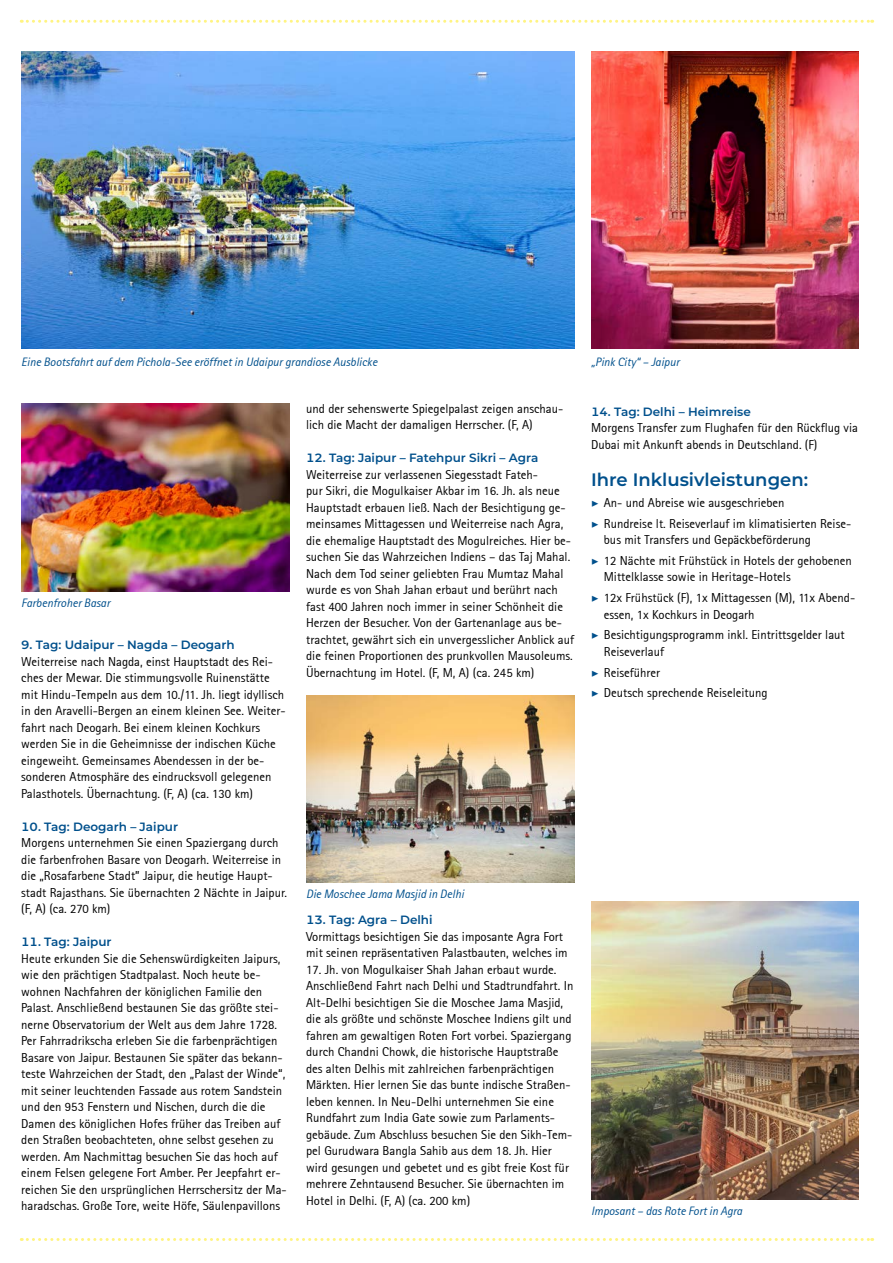
<style>
.page{position:relative;width:893px;height:1263px;background:#fff}
.page>*{position:absolute;margin:0;border:0;box-sizing:border-box;transform-origin:0 0}
.t1{font:600 18px "Montserrat";color:#00508c}
.t2{font:12.75px/16.5px "Rotis Sans Serif";color:#000}
.t3{font:italic 12px "Rotis Sans Serif";color:#00508c}
.t4{font:600 12px "Montserrat";color:#00508c}
.s1{font-family:"Minion Pro";font-weight:700;font-style:italic;color:#00508c}
</style>
<div class="page">
<svg style="left:21px;top:20px;width:852px;height:3px"></svg>
<svg style="left:21px;top:1238px;width:852px;height:3px"></svg>
<img style="left:21px;top:51px;width:553px;height:298px">
<img style="left:591px;top:51px;width:268px;height:298px">
<img style="left:21px;top:404px;width:268px;height:187px">
<img style="left:591px;top:901px;width:268px;height:298px">
<img style="left:306px;top:695px;width:268px;height:187px">
<p class="t3" style="left:21px;top:354px;width:358px">Eine Bootsfahrt auf dem Pichola-See eröffnet in Udaipur grandiose Ausblicke</p>
<p class="t3" style="left:591px;top:354px;width:90px">„Pink City“ – Jaipur</p>
<p class="t3" style="left:21px;top:596px;width:90px">Farbenfroher Basar</p>
<p class="t4" style="left:21px;top:637px;width:215px">9. Tag: Udaipur – Nagda – Deogarh</p>
<p class="t2" style="left:21px;top:653px;width:266px">Weiterreise nach Nagda, einst Hauptstadt des Rei&shy;ches der Mewar. Die stimmungsvolle Ruinenstätte mit Hindu-Tempeln aus dem 10./11. Jh. liegt idyllisch in den Aravelli-Bergen an einem kleinen See. Weiter&shy;fahrt nach Deogarh. Bei einem kleinen Kochkurs werden Sie in die Geheimnisse der indischen Küche eingeweiht. Gemeinsames Abendessen in der be&shy;sonderen Atmosphäre des eindrucksvoll gelegenen Palasthotels. Übernachtung. (F, A) (ca. 130 km)</p>
<p class="t4" style="left:21px;top:818px;width:158px">10. Tag: Deogarh – Jaipur</p>
<p class="t2" style="left:21px;top:835px;width:267px">Morgens unternehmen Sie einen Spaziergang durch die farbenfrohen Basare von Deogarh. Weiterreise in die „Rosafarbene Stadt” Jaipur, die heutige Haupt&shy;stadt Rajasthans. Sie übernachten 2 Nächte in Jaipur. (F, A) (ca. 270 km)</p>
<p class="t4" style="left:21px;top:934px;width:92px">11. Tag: Jaipur</p>
<p class="t2" style="left:21px;top:950px;width:267px">Heute erkunden Sie die Sehenswürdigkeiten Jaipurs, wie den prächtigen Stadtpalast. Noch heute be&shy;wohnen Nachfahren der königlichen Familie den Palast. Anschließend bestaunen Sie das größte stei&shy;nerne Observatorium der Welt aus dem Jahre 1728.<br>Per Fahrradrikscha erleben Sie die farbenprächtigen Basare von Jaipur. Bestaunen Sie später das bekann&shy;teste Wahrzeichen der Stadt, den „Palast der Winde“, mit seiner leuchtenden Fassade aus rotem Sandstein und den 953 Fenstern und Nischen, durch die die Damen des königlichen Hofes früher das Treiben auf den Straßen beobachteten, ohne selbst gesehen zu werden. Am Nachmittag besuchen Sie das hoch auf einem Felsen gelegene Fort Amber. Per Jeepfahrt er&shy;reichen Sie den ursprünglichen Herrschersitz der Ma&shy;haradschas. Große Tore, weite Höfe, Säulenpavillons</p>
<p class="t2" style="left:306px;top:400px;width:259px">und der sehenswerte Spiegelpalast zeigen anschau&shy;lich die Macht der damaligen Herrscher. (F, A)</p>
<p class="t4" style="left:306px;top:450px;width:234px">12. Tag: Jaipur – Fatehpur Sikri – Agra</p>
<p class="t2" style="left:306px;top:466px;width:269px">Weiterreise zur verlassenen Siegesstadt Fateh-<br>pur Sikri, die Mogulkaiser Akbar im 16. Jh. als neue Hauptstadt erbauen ließ. Nach der Besichtigung ge&shy;meinsames Mittagessen und Weiterreise nach Agra, die ehemalige Hauptstadt des Mogulreiches. Hier be&shy;suchen Sie das Wahrzeichen Indiens – das Taj Mahal.<br>Nach dem Tod seiner geliebten Frau Mumtaz Mahal wurde es von Shah Jahan erbaut und berührt nach fast 400 Jahren noch immer in seiner Schönheit die Herzen der Besucher. Von der Gartenanlage aus be&shy;trachtet, gewährt sich ein unvergesslicher Anblick auf die feinen Proportionen des prunkvollen Mausoleums.<br>Übernachtung im Hotel. (F, M, A) (ca. 245 km)</p>
<p class="t4" style="left:591px;top:403px;width:161px">14. Tag: Delhi – Heimreise</p>
<p class="t2" style="left:591px;top:419px;width:268px">Morgens Transfer zum Flughafen für den Rückflug via<br>Dubai mit Ankunft abends in Deutschland. (F)</p>
<h1 class="t1" style="left:591px;top:467px;width:219px">Ihre Inklusivleistungen:</h1>
<p class="t2" style="left:591px;top:492px;width:262px;line-height:20.7px"><span class="s1">▶</span> An- und Abreise wie ausgeschrieben<br><span class="s1">▶</span> Rundreise lt. Reiseverlauf im klimatisierten Reise-</p>
<p class="t2" style="left:591px;top:529px;width:262px;line-height:20.7px;text-indent:13px">bus mit Transfers und Gepäckbeförderung<br><span class="s1">▶</span> 12 Nächte mit Frühstück in Hotels der gehobenen</p>
<p class="t2" style="left:591px;top:567px;width:266px;line-height:20.7px;text-indent:13px">Mittelklasse sowie in Heritage-Hotels<br><span class="s1">▶</span> 12x Frühstück (F), 1x Mittagessen (M), 11x Abend-</p>
<p class="t2" style="left:591px;top:604px;width:255px;line-height:20.7px;text-indent:13px">essen, 1x Kochkurs in Deogarh<br><span class="s1">▶</span> Besichtigungsprogramm inkl. Eintrittsgelder laut</p>
<p class="t2" style="left:591px;top:641px;width:178px;line-height:20.7px;text-indent:13px">Reiseverlauf<br><span class="s1">▶</span> Reiseführer<br><span class="s1">▶</span> Deutsch sprechende Reiseleitung</p>
<p class="t3" style="left:306px;top:887px;width:159px">Die Moschee Jama Masjid in Delhi</p>
<p class="t4" style="left:306px;top:912px;width:128px">13. Tag: Agra – Delhi</p>
<p class="t2" style="left:306px;top:928px;width:263px">Vormittags besichtigen Sie das imposante Agra Fort mit seinen repräsentativen Palastbauten, welches im</p>
<p class="t2" style="left:306px;top:961px;width:269px">17. Jh. von Mogulkaiser Shah Jahan erbaut wurde.<br>Anschließend Fahrt nach Delhi und Stadtrundfahrt. In Alt-Delhi besichtigen Sie die Moschee Jama Masjid, die als größte und schönste Moschee Indiens gilt und fahren am gewaltigen Roten Fort vorbei. Spaziergang durch Chandni Chowk, die historische Hauptstraße des alten Delhis mit zahlreichen farbenprächtigen Märkten. Hier lernen Sie das bunte indische Straßen&shy;leben kennen. In Neu-Delhi unternehmen Sie eine Rundfahrt zum India Gate sowie zum Parlaments&shy;gebäude. Zum Abschluss besuchen Sie den Sikh-Tem&shy;pel Gurudwara Bangla Sahib aus dem 18. Jh. Hier wird gesungen und gebetet und es gibt freie Kost für mehrere Zehntausend Besucher. Sie übernachten im Hotel in Delhi. (F, A) (ca. 200 km)</p>
<p class="t3" style="left:591px;top:1204px;width:153px">Imposant – das Rote Fort in Agra</p>
</div>
